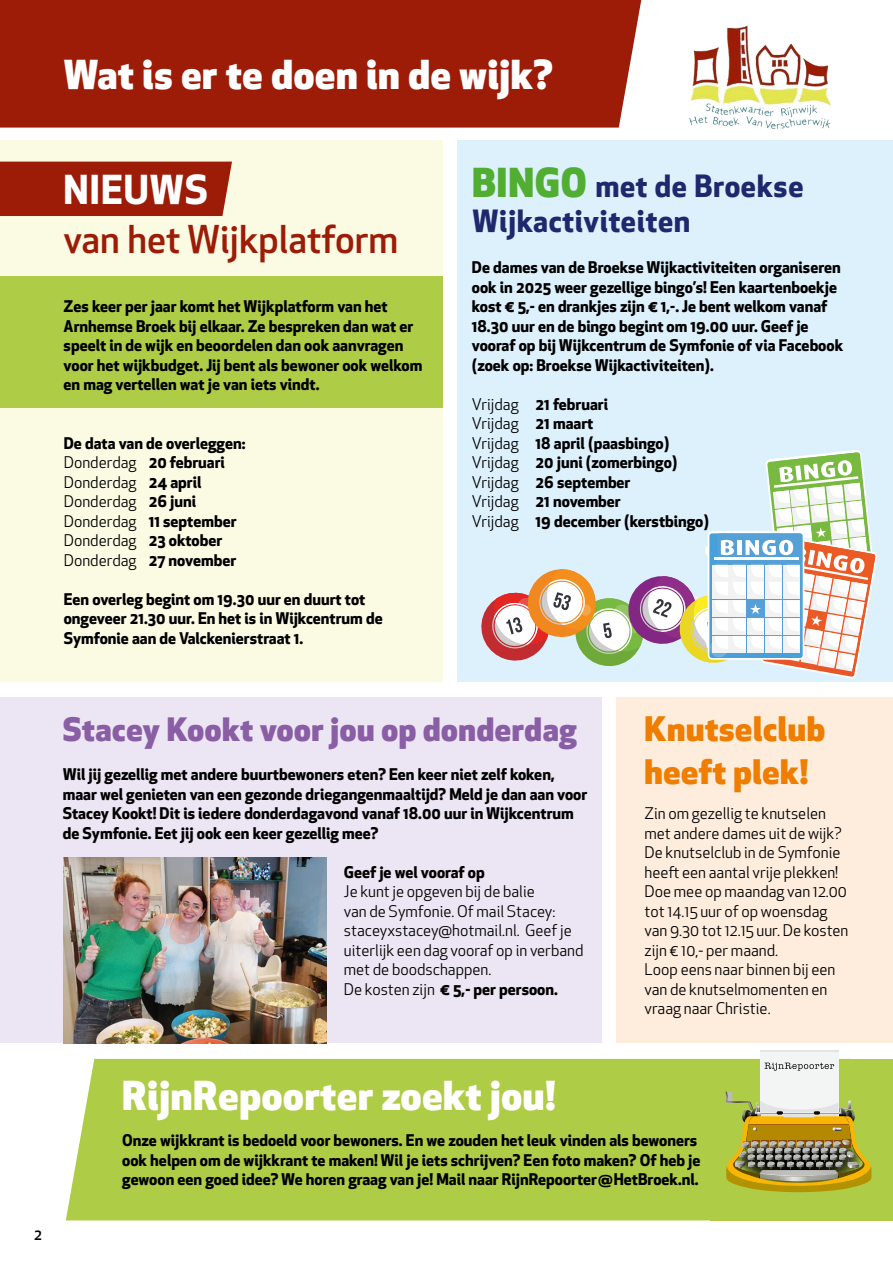
<style>
.page{position:relative;width:893px;height:1263px;background:#fff}
.page>*{position:absolute;margin:0;border:0;box-sizing:border-box;transform-origin:0 0}
.kop18{font:800 39px "Apex New";letter-spacing:.02em;color:#fff}
.kop18-2{font:700 39px "Apex New";letter-spacing:.02em;color:#fff}
.kop18-3{font:500 37.5px "Apex New";color:#9d1c07}
.kop18-4{font:800 33px/43.5px "Apex New";letter-spacing:.02em;color:#ef7d00}
.kop18-5{font:800 31.5px "Apex New";letter-spacing:.02em;color:#8a5ea4}
.kop18-6{font:700 30px/34.5px "Apex New";letter-spacing:.02em;color:#20286d}
.tekst{font:700 15.75px/19.5px "Apex New";color:#000}
.tekst-2{font:15.75px/19.5px "Apex New";color:#000}
.t1{font:500 15px "Apex New";color:#000}
.s1{font-weight:400}
.s2{font-weight:700}
.s3{font-weight:800;font-size:39px;color:#52ae32}
</style>
<div class="page">
<div style="left:0;top:140px;width:442px;height:542px;background:#fbfbe4"></div>
<div style="left:457px;top:140px;width:436px;height:542px;background:#ddf1fd"></div>
<div style="left:0;top:697px;width:601px;height:346px;background:#ece6f4"></div>
<div style="left:616px;top:697px;width:277px;height:346px;background:#feeddd"></div>
<div style="left:0;top:0;width:641px;height:128px;background:#9d1c07"></div>
<img style="left:689px;top:25px;width:142px;height:104px">
<div style="left:0;top:162px;width:232px;height:54px;background:#9d1c07"></div>
<div style="left:0;top:276px;width:442px;height:132px;background:#afcc46"></div>
<div style="left:66px;top:1059px;width:644px;height:161px;background:#afcc46"></div>
<div style="left:710px;top:1059px;width:183px;height:161px;background:#afcc46"></div>
<img style="left:64px;top:857px;width:263px;height:186px">
<div style="left:760px;top:1050px;width:78px;height:85px;background:#f3f5f5"></div>
<hr style="left:760px;top:1050px;width:78px;height:2px;background:#ededee">
<svg style="left:725px;top:1091px;width:147px;height:101px"></svg>
<svg style="left:764px;top:1062px;width:70px;height:9px"></svg>
<svg style="left:481px;top:450px;width:396px;height:229px"></svg>
<p class="kop18" style="left:64px;top:48px;width:491px">Wat is er te doen in de wijk?</p>
<p class="kop18-2" style="left:64px;top:161px;width:146px">NIEUWS</p>
<p class="kop18-3" style="left:64px;top:214px;width:336px">van het Wijkplatform</p>
<p class="tekst" style="left:64px;top:296px;width:360px">Zes keer per jaar komt het Wijkplatform van het Arnhemse Broek bij elkaar. Ze bespreken dan wat er speelt in de wijk en beoordelen dan ook aanvragen voor het wijkbudget. Jij bent als bewoner ook welkom en mag vertellen wat je van iets vindt.</p>
<p class="tekst" style="left:64px;top:432px;width:183px">De data van de overleggen:</p>
<p class="tekst" style="left:64px;top:452px;width:163px"><span class="s1">Donderdag</span> 20 februari</p>
<p class="tekst-2" style="left:64px;top:472px;width:139px">Donderdag <span class="s2">24 april</span></p>
<p class="tekst-2" style="left:64px;top:492px;width:134px">Donderdag <span class="s2">26 juni</span></p>
<p class="tekst" style="left:64px;top:510px;width:174px"><span class="s1">Donderdag</span> 11 september</p>
<p class="tekst-2" style="left:64px;top:531px;width:160px">Donderdag <span class="s2">23 oktober</span></p>
<p class="tekst" style="left:64px;top:549px;width:174px"><span class="s1">Donderdag</span> 27 november</p>
<p class="tekst" style="left:64px;top:588px;width:320px">Een overleg begint om 19.30 uur en duurt tot ongeveer 21.30 uur. En het is in Wijkcentrum de<br>Symfonie aan de Valckenierstraat 1.</p>
<p class="kop18-6" style="left:472px;top:168px;width:333px"><span class="s3">BINGO</span> met de Broekse<br>Wijkactiviteiten</p>
<p class="tekst" style="left:472px;top:257px;width:373px">De dames van de Broekse Wijkactiviteiten organiseren ook in 2025 weer gezellige bingo’s! Een kaartenboekje kost € 5,- en drankjes zijn € 1,-. Je bent welkom vanaf 18.30 uur en de bingo begint om 19.00 uur. Geef je vooraf op bij Wijkcentrum de Symfonie of via Facebook (zoek op: Broekse Wijkactiviteiten).</p>
<p class="tekst" style="left:472px;top:393px;width:138px"><span class="s1">Vrijdag</span> 21 februari</p>
<p class="tekst-2" style="left:472px;top:414px;width:123px">Vrijdag <span class="s2">21 maart</span></p>
<p class="tekst" style="left:472px;top:432px;width:199px"><span class="s1">Vrijdag</span> 18 april (paasbingo)</p>
<p class="tekst" style="left:472px;top:452px;width:207px"><span class="s1">Vrijdag</span> 20 juni (zomerbingo)</p>
<p class="tekst" style="left:472px;top:471px;width:160px"><span class="s1">Vrijdag</span> 26 september</p>
<p class="tekst" style="left:472px;top:491px;width:150px"><span class="s1">Vrijdag</span> 21 november</p>
<p class="tekst" style="left:472px;top:510px;width:239px"><span class="s1">Vrijdag</span> 19 december (kerstbingo)</p>
<p class="kop18-5" style="left:63px;top:707px;width:515px">Stacey Kookt voor jou op donderdag</p>
<p class="tekst" style="left:63px;top:764px;width:526px">Wil jij gezellig met andere buurtbewoners eten? Een keer niet zelf koken, maar wel genieten van een gezonde driegangenmaaltijd? Meld je dan aan voor Stacey Kookt! Dit is iedere donderdagavond vanaf 18.00 uur in Wijkcentrum de Symfonie. Eet jij ook een keer gezellig mee?</p>
<p class="tekst" style="left:344px;top:861px;width:142px">Geef je wel vooraf op</p>
<p class="tekst-2" style="left:344px;top:882px;width:241px">Je kunt je opgeven bij de balie<br>van de Symfonie. Of mail Stacey: staceyxstacey@hotmail.nl. Geef je uiterlijk een dag vooraf op in verband met de boodschappen.<br>De kosten zijn <span class="s2">€ 5,- per persoon.</span></p>
<p class="kop18-4" style="left:645px;top:706px;width:182px">Knutselclub heeft plek!</p>
<p class="tekst-2" style="left:645px;top:804px;width:205px">Zin om gezellig te knutselen met andere dames uit de wijk?<br>De knutselclub in de Symfonie heeft een aantal vrije plekken!<br>Doe mee op maandag van 12.00 tot 14.15 uur of op woensdag van 9.30 tot 12.15 uur. De kosten zijn € 10,- per maand.<br>Loop eens naar binnen bij een van de knutselmomenten en vraag naar Christie.</p>
<p class="t1" style="left:34px;top:1225px;width:9px">2</p>
<p class="kop18" style="left:122px;top:1068px;width:435px">RijnRepoorter zoekt jou!</p>
<p class="tekst" style="left:122px;top:1130px;width:580px">Onze wijkkrant is bedoeld voor bewoners. En we zouden het leuk vinden als bewoners ook helpen om de wijkkrant te maken! Wil je iets schrijven? Een foto maken? Of heb je gewoon een goed idee? We horen graag van je! Mail naar RijnRepoorter@HetBroek.nl.</p>
</div>
